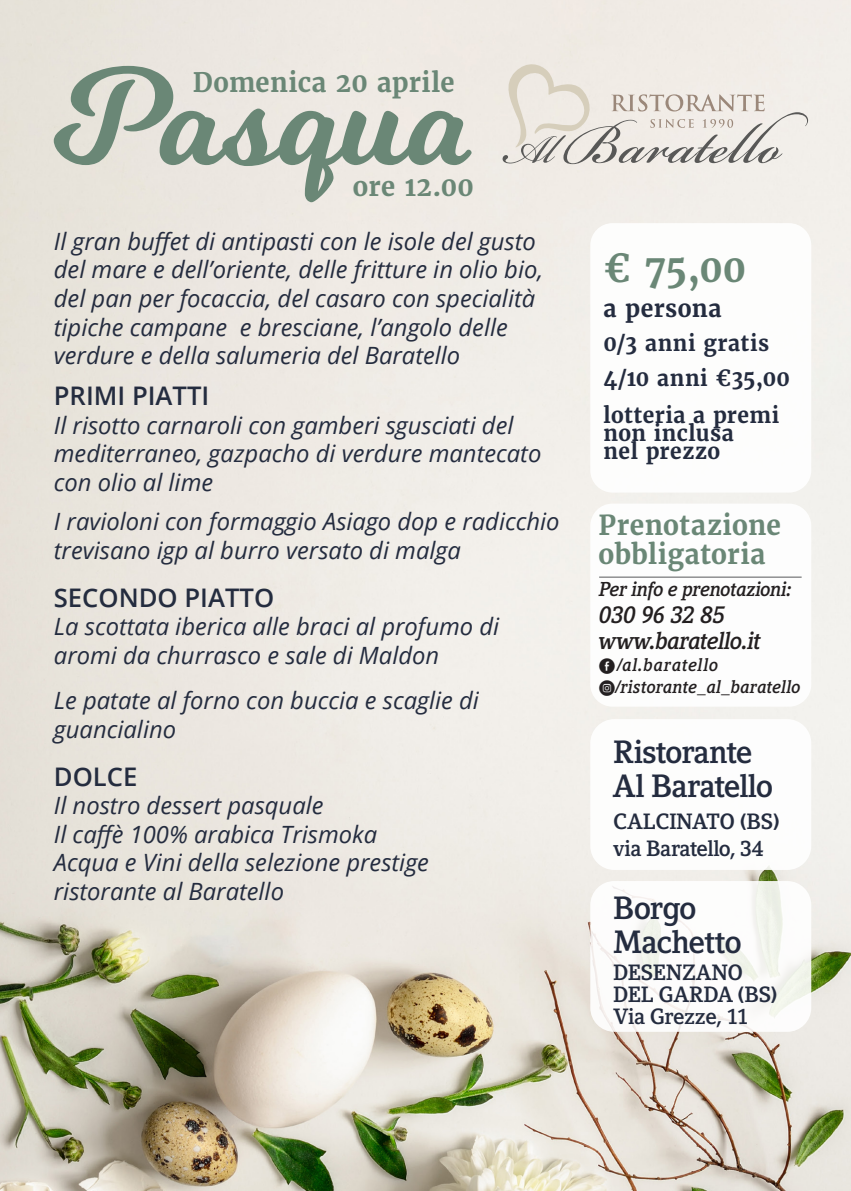
<style>
.page{position:relative;width:851px;height:1191px;background:#fff}
.page>*{position:absolute;margin:0;border:0;box-sizing:border-box;transform-origin:0 0}
.t1{font:135.2px "Milkshake";color:#6a8776}
.t2{font:700 38px "Merriweather";color:#6a8776;scale:.96 1}
.t3{font:700 32px/34px "Compatil Letter LT Pro";letter-spacing:-.035em;color:#242c3f;scale:.96 1}
.t4{font:700 27.4px/29.2px "Merriweather";letter-spacing:.01em;color:#6a8776;scale:.96 1}
.t5{font:700 26.8px "Merriweather";letter-spacing:.01em;color:#6a8776;scale:.96 1}
.t6{font:600 25.6px "Open Sans";color:#242c3f}
.t7{font:italic 700 24px "Compatil Letter LT Pro";letter-spacing:-.035em;color:#231f20;scale:.96 1}
.t8{font:700 24px "Merriweather";letter-spacing:.02em;color:#242c3f;scale:.96 1}
.t9{font:italic 23.8px/28.6px "Open Sans";color:#242c3f}
.t10{font:700 22px/22px "Compatil Letter LT Pro";letter-spacing:-.025em;color:#242c3f;scale:.96 1}
.t11{font:700 22px/18px "Merriweather";letter-spacing:.025em;color:#242c3f;scale:.96 1}
.t12{font:italic 700 20px "Compatil Letter LT Pro";letter-spacing:-.03em;color:#231f20;scale:.96 1}
.t13{font:italic 700 18px "Compatil Letter LT Pro";letter-spacing:.005em;color:#231f20;scale:.96 1}
.t14{font:italic 700 18px "Compatil Letter LT Pro";letter-spacing:.03em;color:#231f20;scale:.96 1}
.s1{font-family:"Social Media Circled";font-weight:400;font-style:normal;font-size:15.4px}
</style>
<div class="page">
<img style="left:0;top:0;width:850px;height:1191px">
<div style="left:590px;top:503px;width:221px;height:203px;background:#fff;border-radius:22px"></div>
<hr style="left:599px;top:576px;width:202px;height:1px;background:#57585a">
<div style="left:590px;top:223px;width:221px;height:269px;background:#fff;border-radius:22px"></div>
<div style="left:590px;top:719px;width:221px;height:151px;background:#fff;border-radius:24px"></div>
<svg style="left:502px;top:60px;width:306px;height:104px;background:#e2ddd7"></svg>
<svg style="left:727px;top:119px;width:6px;height:9px"></svg>
<svg style="left:590px;top:881px;width:221px;height:150px"></svg>
<p class="t1" style="left:54px;top:22px;width:420px">Pasqua</p>
<p class="t9" style="left:54px;top:226px;width:490px">Il gran buffet di antipasti con le isole del gusto del mare e dell’oriente, delle fritture in olio bio, del pan per focaccia, del casaro con specialità tipiche campane e bresciane, l’angolo delle verdure e della salumeria del Baratello</p>
<p class="t6" style="left:54px;top:378px;width:157px">PRIMI PIATTI</p>
<p class="t9" style="left:54px;top:410px;width:489px">Il risotto carnaroli con gamberi sgusciati del mediterraneo, gazpacho di verdure mantecato con olio al lime</p>
<p class="t9" style="left:54px;top:506px;width:507px">I ravioloni con formaggio Asiago dop e radicchio trevisano igp al burro versato di malga</p>
<p class="t6" style="left:54px;top:580px;width:222px">SECONDO PIATTO</p>
<p class="t9" style="left:54px;top:611px;width:446px">La scottata iberica alle braci al profumo di aromi da churrasco e sale di Maldon</p>
<p class="t9" style="left:54px;top:686px;width:426px">Le patate al forno con buccia e scaglie di guancialino</p>
<p class="t6" style="left:54px;top:759px;width:85px">DOLCE</p>
<p class="t9" style="left:54px;top:790px;width:376px">Il nostro dessert pasquale<br>Il caffè 100% arabica Trismoka<br>Acqua e Vini della selezione prestige ristorante al Baratello</p>
<p class="t5" style="left:193px;top:65px;width:274px">Domenica 20 aprile</p>
<p class="t5" style="left:353px;top:169px;width:127px">ore 12.00</p>
<p class="t2" style="left:603px;top:244px;width:150px">€ 75,00</p>
<p class="t8" style="left:603px;top:293px;width:124px">a persona</p>
<p class="t11" style="left:603px;top:334px;width:174px">0/3 anni gratis</p>
<p class="t11" style="left:603px;top:368px;width:196px">4/10 anni €35,00</p>
<p class="t11" style="left:603px;top:406px;width:185px">lotteria a premi non inclusa<br>nel prezzo</p>
<p class="t4" style="left:598px;top:510px;width:191px">Prenotazione obbligatoria</p>
<p class="t12" style="left:599px;top:578px;width:202px">Per info e prenotazioni:</p>
<p class="t7" style="left:599px;top:600px;width:133px">030 96 32 85</p>
<p class="t7" style="left:599px;top:626px;width:171px">www.baratello.it</p>
<p class="t14" style="left:599px;top:654px;width:126px"><span class="s1">E</span>/al.baratello</p>
<p class="t13" style="left:599px;top:676px;width:212px"><span class="s1">Q</span>/ristorante_al_baratello</p>
<p class="t3" style="left:613px;top:734px;width:168px">Ristorante<br>Al Baratello</p>
<p class="t10" style="left:613px;top:810px;width:175px">CALCINATO (BS)</p>
<p class="t10" style="left:613px;top:837px;width:158px">via Baratello, 34</p>
<p class="t3" style="left:613px;top:890px;width:135px">Borgo<br>Machetto</p>
<p class="t10" style="left:613px;top:961px;width:173px">DESENZANO<br>DEL GARDA (BS)<br>Via Grezze, 11</p>
</div>
